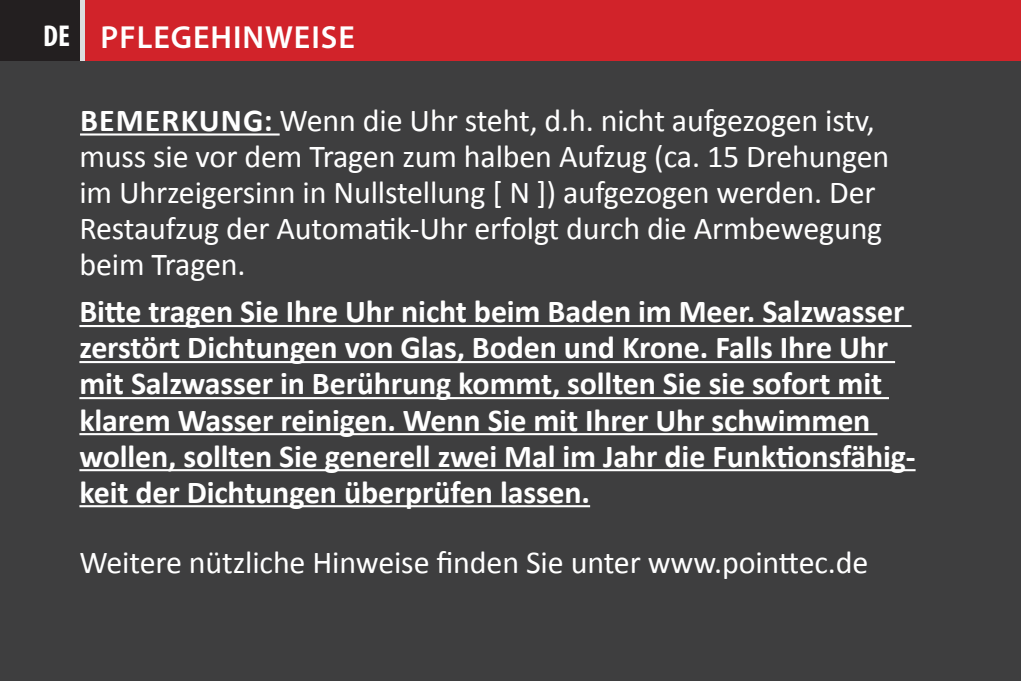
<style>
.page{position:relative;width:1021px;height:681px;background:#fff}
.page>*{position:absolute;margin:0;border:0;box-sizing:border-box;transform-origin:0 0}
.t1{font:700 32px/36px "Calibri";letter-spacing:-.005em;color:#fff}
.t2{font:32px/36px "Calibri";letter-spacing:-.005em;color:#fff}
.t3{font:600 32px "Myriad Pro";letter-spacing:.03em;color:#fff}
.s1{font-weight:700;font-stretch:condensed;font-size:30.4px}
.s2{font-weight:700}
</style>
<div class="page">
<div style="left:85px;top:0;width:935px;height:62px;background:#d1232a"></div>
<div style="left:0;top:0;width:79px;height:62px;background:#231f20"></div>
<div style="left:0;top:62px;width:1020px;height:618px;background:#3e3e3f"></div>
<hr style="left:80px;top:133px;width:200px;height:2px;background:#fff">
<hr style="left:79px;top:325px;width:832px;height:2px;background:#fff">
<hr style="left:79px;top:361px;width:816px;height:2px;background:#fff">
<hr style="left:79px;top:397px;width:810px;height:2px;background:#fff">
<hr style="left:79px;top:433px;width:798px;height:2px;background:#fff">
<hr style="left:79px;top:469px;width:836px;height:2px;background:#fff">
<hr style="left:79px;top:505px;width:511px;height:2px;background:#fff">
<p class="t3" style="left:43px;top:16px;width:313px"><span class="s1">DE</span> PFLEGEHINWEISE</p>
<p class="t2" style="left:79px;top:102px;width:811px"><span class="s2">Bemerkung:</span> Wenn die Uhr steht, d.h. nicht aufgezogen istv, muss sie vor dem Tragen zum halben Aufzug (ca. 15 Drehungen im Uhrzeigersinn in Nullstellung [ N ]) aufgezogen werden. Der Restaufzug der Automatik-Uhr erfolgt durch die Armbewegung beim Tragen.</p>
<p class="t1" style="left:79px;top:293px;width:837px">Bitte tragen Sie Ihre Uhr nicht beim Baden im Meer. Salzwasser zerstört Dichtungen von Glas, Boden und Krone. Falls Ihre Uhr mit Salzwasser in Berührung kommt, sollten Sie sie sofort mit klarem Wasser reinigen. Wenn Sie mit Ihrer Uhr schwimmen wollen, sollten Sie generell zwei Mal im Jahr die Funktionsfähig&shy;keit der Dichtungen überprüfen lassen.</p>
<p class="t2" style="left:79px;top:544px;width:790px">Weitere nützliche Hinweise finden Sie unter www.pointtec.de</p>
</div>
